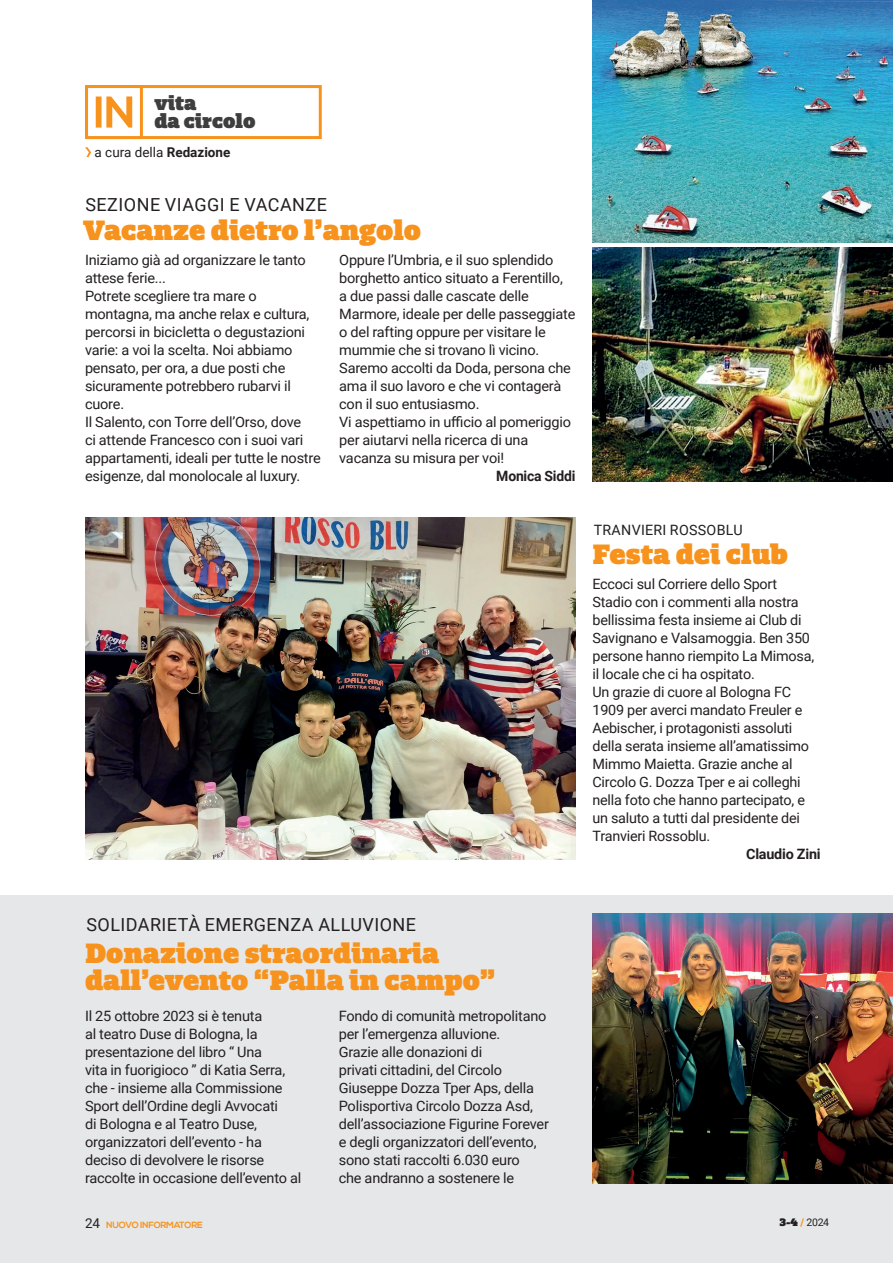
<style>
.page{position:relative;width:893px;height:1263px;background:#fff}
.page>*{position:absolute;margin:0;border:0;box-sizing:border-box;transform-origin:0 0}
.t1{font:900 27px/27px "Quatro Slab";color:#f7931d}
.t2{font:900 19.5px "Quatro Slab";color:#3e3e3f}
.t3{font:18px "Roboto";letter-spacing:.025em;color:#231f20}
.Testo_corrente{font:14.25px/18px "Roboto";letter-spacing:-.015em;color:#231f20}
.Testo_corrente-2{font:700 14.25px "Roboto";letter-spacing:-.015em;color:#231f20}
.Testo_corrente-3{font:14.25px "Roboto";letter-spacing:.02em;color:#231f20}
.Normale{font:13.5px "Roboto";color:#231f20}
.Normale-2{font:10.5px "Roboto";color:#231f20}
.Normale-3{font:700 9px "Nexa";letter-spacing:-.03em;color:#f7931d}
.s1{font-weight:700}
.s2{font-family:"Quatro Slab";font-weight:900}
.s3{font-weight:900;color:#f7931d}
</style>
<div class="page">
<div style="left:0;top:895px;width:893px;height:368px;background:#e6e7e9"></div>
<div style="left:85px;top:85px;width:237px;height:54px;background:#fff;border:3px solid #f7931d"></div>
<div style="left:85px;top:85px;width:58px;height:54px;background:#fff;border:3px solid #f7931d"></div>
<svg style="left:96px;top:96px;width:36px;height:32px"></svg>
<svg style="left:85px;top:147px;width:6px;height:10px"></svg>
<img style="left:85px;top:517px;width:490px;height:342px">
<img style="left:592px;top:0;width:301px;height:243px">
<img style="left:592px;top:247px;width:301px;height:234px">
<img style="left:592px;top:913px;width:301px;height:270px">
<p class="t2" style="left:154px;top:91px;width:44px">vita</p>
<p class="t2" style="left:154px;top:109px;width:103px">da circolo</p>
<p class="Normale" style="left:95px;top:143px;width:137px">a cura della <span class="s1">Redazione</span></p>
<p class="t3" style="left:86px;top:192px;width:243px">SEZIONE VIAGGI E VACANZE</p>
<p class="t1" style="left:84px;top:216px;width:339px">Vacanze dietro l’angolo</p>
<p class="Testo_corrente" style="left:85px;top:250px;width:222px">Iniziamo già ad organizzare le tanto attese ferie...</p>
<p class="Testo_corrente" style="left:85px;top:286px;width:226px">Potrete scegliere tra mare o montagna, ma anche relax e cultura, percorsi in bicicletta o degustazioni varie: a voi la scelta. Noi abbiamo pensato, per ora, a due posti che sicuramente potrebbero rubarvi il cuore.</p>
<p class="Testo_corrente" style="left:85px;top:412px;width:237px">Il Salento, con Torre dell’Orso, dove<br>ci attende Francesco con i suoi vari appartamenti, ideali per tutte le nostre esigenze, dal monolocale al luxury.</p>
<p class="Testo_corrente" style="left:339px;top:250px;width:238px">Oppure l’Umbria, e il suo splendido borghetto antico situato a Ferentillo,<br>a due passi dalle cascate delle Marmore, ideale per delle passeggiate o del rafting oppure per visitare le mummie che si trovano lì vicino.<br>Saremo accolti da Doda, persona che ama il suo lavoro e che vi contagerà con il suo entusiasmo.</p>
<p class="Testo_corrente" style="left:339px;top:412px;width:233px">Vi aspettiamo in ufficio al pomeriggio per aiutarvi nella ricerca di una vacanza su misura per voi!</p>
<p class="Testo_corrente-2" style="left:496px;top:466px;width:81px">Monica Siddi</p>
<p class="Testo_corrente-3" style="left:594px;top:520px;width:150px">TRANVIERI ROSSOBLU</p>
<p class="t1" style="left:592px;top:540px;width:197px">Festa dei club</p>
<p class="Testo_corrente" style="left:592px;top:574px;width:223px">Eccoci sul Corriere dello Sport<br>Stadio con i commenti alla nostra bellissima festa insieme ai Club di<br>Savignano e Valsamoggia. Ben 350 persone hanno riempito La Mimosa, il locale che ci ha ospitato.</p>
<p class="Testo_corrente" style="left:592px;top:682px;width:218px">Un grazie di cuore al Bologna FC<br>1909 per averci mandato Freuler e<br>Aebischer, i protagonisti assoluti della serata insieme all’amatissimo<br>Mimmo Maietta. Grazie anche al<br>Circolo G. Dozza Tper e ai colleghi nella foto che hanno partecipato, e un saluto a tutti dal presidente dei<br>Tranvieri Rossoblu.</p>
<p class="Testo_corrente-2" style="left:746px;top:844px;width:76px">Claudio Zini</p>
<p class="t3" style="left:86px;top:912px;width:331px">SOLIDARIETÀ EMERGENZA ALLUVIONE</p>
<p class="t1" style="left:85px;top:939px;width:412px">Donazione straordinaria dall’evento “Palla in campo”</p>
<p class="Testo_corrente" style="left:85px;top:1006px;width:218px">Il 25 ottobre 2023 si è tenuta<br>al teatro Duse di Bologna, la presentazione del libro “ Una<br>vita in fuorigioco ” di Katia Serra, che - insieme alla Commissione<br>Sport dell’Ordine degli Avvocati<br>di Bologna e al Teatro Duse, organizzatori dell’evento - ha deciso di devolvere le risorse raccolte in occasione dell’evento al</p>
<p class="Testo_corrente" style="left:339px;top:1006px;width:209px">Fondo di comunità metropolitano per l’emergenza alluvione.</p>
<p class="Testo_corrente" style="left:339px;top:1042px;width:212px">Grazie alle donazioni di<br>privati cittadini, del Circolo<br>Giuseppe Dozza Tper Aps, della<br>Polisportiva Circolo Dozza Asd, dell’associazione Figurine Forever e degli organizzatori dell’evento, sono stati raccolti 6.030 euro<br>che andranno a sostenere le</p>
<p class="Normale" style="left:85px;top:1214px;width:16px">24</p>
<p class="Normale-3" style="left:106px;top:1220px;width:98px">NUOVO INFORMATORE</p>
<p class="Normale-2" style="left:779px;top:1215px;width:51px"><span class="s2">3-4</span> <span class="s3">/</span> 2024</p>
</div>
